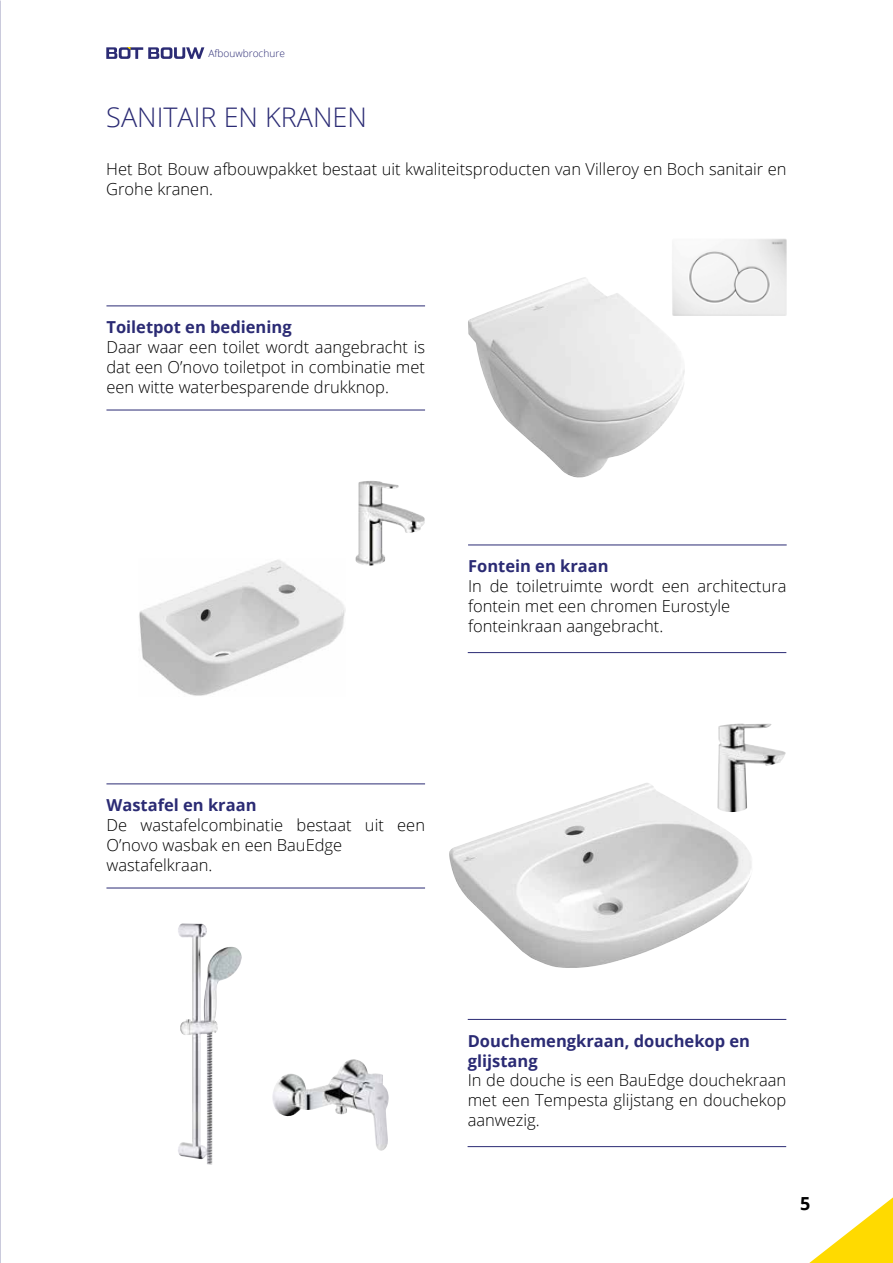
<style>
.page{position:relative;width:893px;height:1263px;background:#fff}
.page>*{position:absolute;margin:0;border:0;box-sizing:border-box;transform-origin:0 0}
.t1{font:300 27px "Open Sans";color:#2b2b74}
.t2{font:700 18px "Open Sans";color:#000}
.t3{font:300 16.5px/19.8px "Open Sans";color:#000}
.t4{font:700 16.5px/19.8px "Open Sans";color:#2b2b74}
.t5{font:300 10.2px "Open Sans";color:#2b2b74}
</style>
<div class="page">
<svg style="left:106px;top:47px;width:98px;height:12px"></svg>
<img style="left:468px;top:277px;width:217px;height:201px">
<hr style="left:106px;top:306px;width:319px;height:1px;background:#2b2b74">
<img style="left:672px;top:239px;width:115px;height:76px">
<hr style="left:106px;top:410px;width:319px;height:1px;background:#2b2b74">
<hr style="left:468px;top:545px;width:319px;height:1px;background:#2b2b74">
<hr style="left:468px;top:652px;width:318px;height:1px;background:#2b2b74">
<hr style="left:106px;top:784px;width:319px;height:1px;background:#2b2b74">
<hr style="left:106px;top:888px;width:319px;height:1px;background:#2b2b74">
<hr style="left:468px;top:1019px;width:318px;height:1px;background:#2b2b74">
<hr style="left:468px;top:1146px;width:318px;height:1px;background:#2b2b74">
<img style="left:139px;top:560px;width:206px;height:136px">
<img style="left:355px;top:481px;width:70px;height:85px">
<img style="left:449px;top:783px;width:303px;height:185px">
<img style="left:717px;top:724px;width:69px;height:88px">
<img style="left:272px;top:1059px;width:117px;height:92px">
<img style="left:178px;top:923px;width:64px;height:241px">
<svg style="left:809px;top:1197px;width:84px;height:66px"></svg>
<p class="t5" style="left:208px;top:46px;width:78px">Afbouwbrochure</p>
<h1 class="t1" style="left:106px;top:99px;width:262px">SANITAIR EN KRANEN</h1>
<p class="t3" style="left:106px;top:159px;width:682px">Het Bot Bouw afbouwpakket bestaat uit kwaliteitsproducten van Villeroy en Boch sanitair en<br>Grohe kranen.</p>
<p class="t4" style="left:106px;top:317px;width:187px">Toiletpot en bediening</p>
<p class="t3" style="left:106px;top:337px;width:320px;text-align:justify">Daar waar een toilet wordt aangebracht is dat een O’novo toiletpot in combinatie met een witte waterbesparende drukknop.</p>
<p class="t4" style="left:468px;top:556px;width:142px">Fontein en kraan</p>
<p class="t3" style="left:468px;top:576px;width:320px">In de toiletruimte wordt een architectura fontein met een chromen Eurostyle fonteinkraan aangebracht.</p>
<p class="t4" style="left:106px;top:795px;width:152px">Wastafel en kraan</p>
<p class="t3" style="left:106px;top:815px;width:320px">De wastafelcombinatie bestaat uit een<br>O’novo wasbak en een BauEdge wastafelkraan.</p>
<p class="t4" style="left:468px;top:1030px;width:284px">Douchemengkraan, douchekop en glijstang</p>
<p class="t3" style="left:468px;top:1070px;width:320px;text-align:justify">In de douche is een BauEdge douchekraan met een Tempesta glijstang en douchekop aanwezig.</p>
<p class="t2" style="left:800px;top:1191px;width:12px">5</p>
</div>
